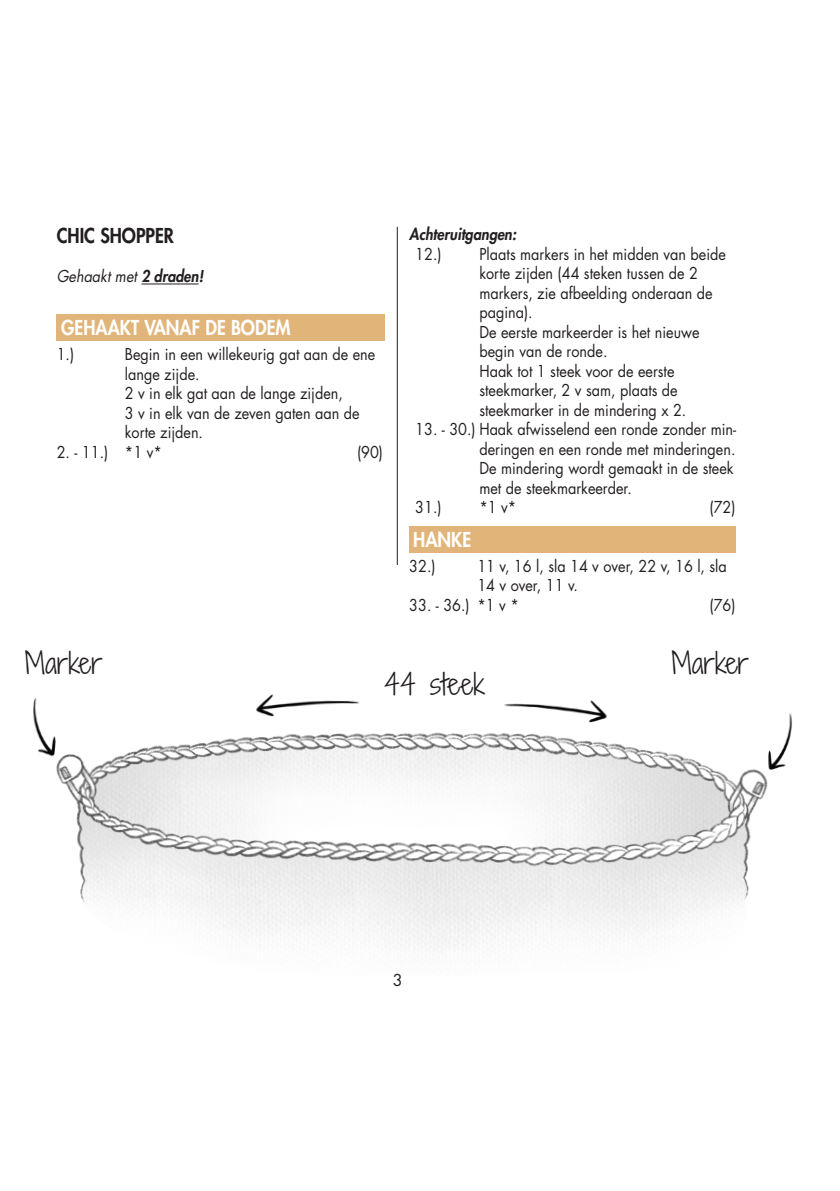
<style>
.page{position:relative;width:840px;height:1191px;background:#fff}
.page>*{position:absolute;margin:0;border:0;box-sizing:border-box;transform-origin:0 0}
.t1{font:300 28px "Shadows Into";color:#231f20}
.t2{font:800 20px "Futura Std";color:#fff;scale:.9 1}
.t3{font:800 20px "Futura Std";color:#231f20;scale:.9 1}
.t4{font:16px/19.6px "Futura Std";color:#231f20;scale:.9 1}
.t5{font:italic 16px "Futura Std";color:#231f20;scale:.9 1}
.t6{font:italic 800 16px "Futura Std";color:#231f20;scale:.9 1}
.t7{font:16px "Futura Std";color:#231f20}
.s1{font-weight:800}
</style>
<div class="page">
<hr style="left:397px;top:227px;width:1px;height:737px;background:#231f20">
<div style="left:378px;top:566px;width:44px;height:403px;background:#fff"></div>
<img style="left:33px;top:694px;width:759px;height:257px">
<hr style="left:141px;top:283px;width:57px;height:1px;background:#231f20">
<div style="left:57px;top:314px;width:327px;height:27px;background:#e1b479"></div>
<div style="left:409px;top:526px;width:326px;height:26px;background:#e1b479"></div>
<p class="t3" style="left:57px;top:223px;width:132px">CHIC SHOPPER</p>
<p class="t5" style="left:57px;top:266px;width:164px">Gehaakt met <span class="s1">2 draden!</span></p>
<p class="t2" style="left:61px;top:315px;width:256px">GEHAAKT VANAF DE BODEM</p>
<p class="t4" style="left:57px;top:345px;width:21px">1.)</p>
<p class="t4" style="left:125px;top:345px;width:280px">Begin in een willekeurig gat aan de ene lange zijde.</p>
<p class="t4" style="left:125px;top:384px;width:244px">2 v in elk gat aan de lange zijden,</p>
<p class="t4" style="left:125px;top:403px;width:262px">3 v in elk van de zeven gaten aan de korte zijden.</p>
<p class="t4" style="left:57px;top:442px;width:118px">2. - 11.) *1 v*</p>
<p class="t4" style="left:357px;top:442px;width:30px">(90)</p>
<p class="t6" style="left:409px;top:224px;width:120px">Achteruitgangen:</p>
<p class="t4" style="left:415px;top:244px;width:31px">12.)</p>
<p class="t4" style="left:479px;top:244px;width:275px">Plaats markers in het midden van beide korte zijden (44 steken tussen de 2 markers, zie afbeelding onderaan de pagina).</p>
<p class="t4" style="left:479px;top:322px;width:246px">De eerste markeerder is het nieuwe begin van de ronde.</p>
<p class="t4" style="left:479px;top:361px;width:231px">Haak tot 1 steek voor de eerste steekmarker, 2 v sam, plaats de steekmarker in de mindering x 2.</p>
<p class="t4" style="left:415px;top:419px;width:358px;text-align:right">13. - 30.) Haak afwisselend een ronde zonder min&shy;deringen en een ronde met minderingen.</p>
<p class="t4" style="left:479px;top:458px;width:284px">De mindering wordt gemaakt in de steek met de steekmarkeerder.</p>
<p class="t4" style="left:415px;top:497px;width:31px">31.)</p>
<p class="t4" style="left:479px;top:497px;width:43px">*1 v*</p>
<p class="t4" style="left:709px;top:497px;width:30px">(72)</p>
<p class="t2" style="left:413px;top:527px;width:66px">HANKE</p>
<p class="t4" style="left:409px;top:556px;width:31px">32.)</p>
<p class="t4" style="left:477px;top:556px;width:278px">11 v, 16 l, sla 14 v over, 22 v, 16 l, sla<br>14 v over, 11 v.</p>
<p class="t4" style="left:409px;top:595px;width:123px">33. - 36.) *1 v *</p>
<p class="t4" style="left:709px;top:595px;width:30px">(76)</p>
<h1 class="t1" style="left:25px;top:642px;width:79px">Marker</h1>
<p class="t1" style="left:671px;top:642px;width:79px">Marker</p>
<p class="t1" style="left:384px;top:663px;width:102px">44 steek</p>
<p class="t7" style="left:392px;top:969px;width:11px">3</p>
</div>
